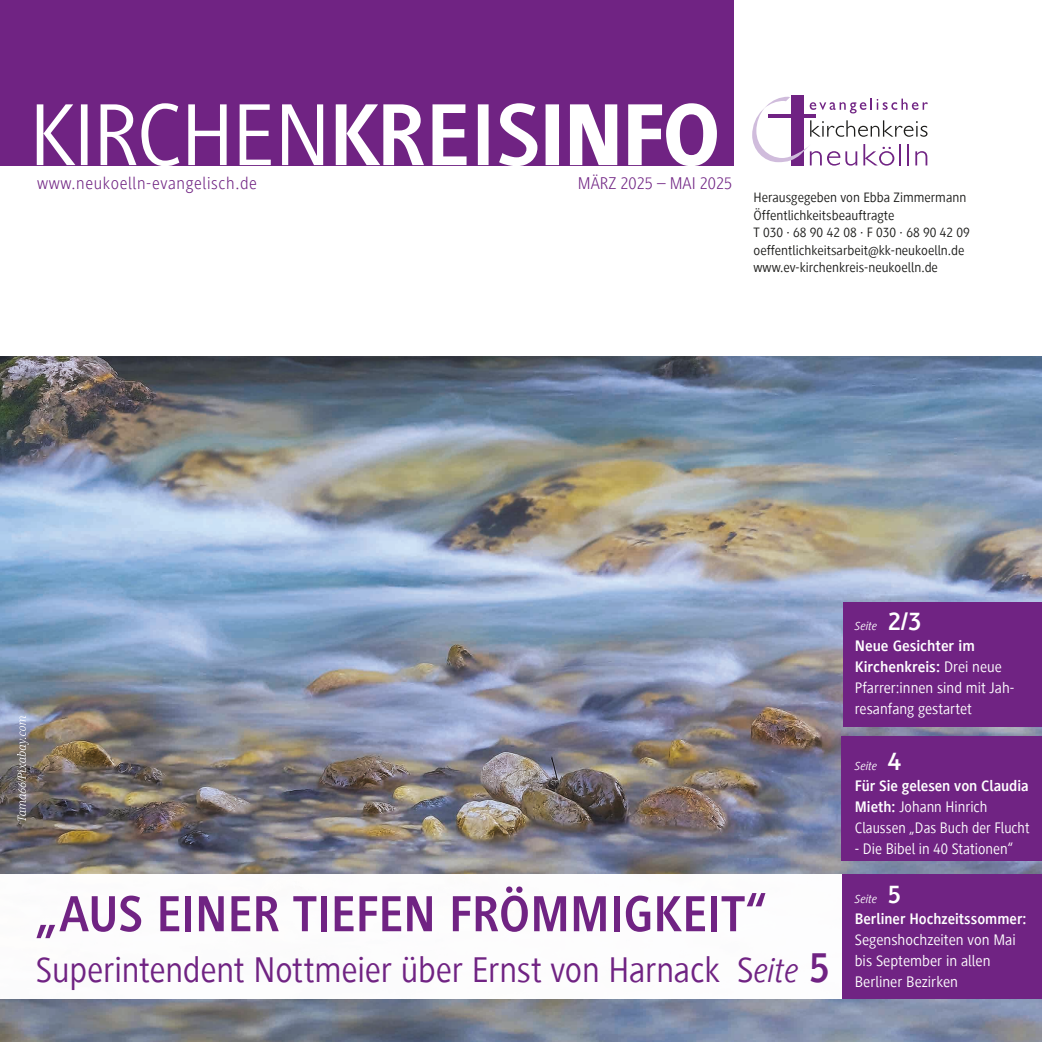
<style>
.page{position:relative;width:1042px;height:1042px;background:#fff}
.page>*{position:absolute;margin:0;border:0;box-sizing:border-box;transform-origin:0 0}
.t1{font:700 52.5px "Generis Sans Com";letter-spacing:-.005em;color:#702383;scale:.96 1}
.t2{font:36.75px "Generis Sans Com";letter-spacing:-.005em;color:#702383}
.t3{font:300 17.5px "Generis Sans Com";letter-spacing:.035em;color:#702383}
.t4{font:300 17.5px "Generis Sans Com";color:#702383}
.t5{font:15.75px/21px "Generis Sans Com";color:#fff}
.t6{font:700 15.75px "Generis Sans Com";color:#fff}
.t7{font:14px/17.5px "Generis Sans Com";color:#1d1d1b}
.t8{font:italic 12.25px "Generis Sans Com";color:#fff}
.s1{font-size:12.25px}
.s2{font-weight:700;font-style:normal;font-size:26.25px}
.s3{font-weight:700}
.s4{font-style:italic;font-size:35px}
.s5{font-weight:700;font-size:43.75px}
</style>
<div class="page">
<img style="left:0;top:356px;width:1042px;height:686px">
<div style="left:0;top:0;width:734px;height:165px;background:#702383"></div>
<svg style="left:37px;top:103px;width:680px;height:63px"></svg>
<div style="left:791px;top:95px;width:12px;height:70px;background:#702383"></div>
<svg style="left:752px;top:97px;width:176px;height:69px"></svg>
<hr style="left:768px;top:114px;width:47px;height:3px;background:#702383">
<div style="left:841px;top:874px;width:201px;height:124px;background:#702383"></div>
<div style="left:841px;top:736px;width:201px;height:124px;background:#702383"></div>
<img style="left:0;top:874px;width:841px;height:124px">
<div style="left:843px;top:602px;width:199px;height:124px;background:#702383"></div>
<svg style="left:17px;top:716px;width:12px;height:105px"></svg>
<p class="t3" style="left:37px;top:174px;width:221px">www.neukoelln-evangelisch.de</p>
<p class="t4" style="left:578px;top:174px;width:156px">MÄRZ 2025 – MAI 2025</p>
<p class="t7" style="left:753px;top:189px;width:218px">Herausgegeben von Ebba Zimmermann Öffentlichkeitsbeauftragte<br>T 030 · 68 90 42 08 · F 030 · 68 90 42 09 oeffentlichkeitsarbeit<span class="s1">@</span>kk-neukoelln.de www.ev-kirchenkreis-neukoelln.de</p>
<p class="t8" style="left:855px;top:619px;width:68px">Seite <span class="s2">2/3</span></p>
<p class="t5" style="left:855px;top:635px;width:161px"><span class="s3">Neue Gesichter im<br>Kirchenkreis:</span> Drei neue<br>Pfarrer:innen sind mit Jah&shy;resanfang gestartet</p>
<p class="t8" style="left:855px;top:759px;width:48px">Seite <span class="s2">4</span></p>
<p class="t5" style="left:855px;top:775px;width:176px"><span class="s3">Für Sie gelesen von Claudia<br>Mieth:</span> Johann Hinrich<br>Claussen „Das Buch der Flucht</p>
<p class="t5" style="left:855px;top:838px;width:160px">- Die Bibel in 40 Stationen“</p>
<h1 class="t1" style="left:36px;top:885px;width:764px">„AUS EINER TIEFEN FRÖMMIGKEIT“</h1>
<h2 class="t2" style="left:36px;top:949px;width:795px">Superintendent Nottmeier über Ernst von Harnack S<span class="s4">eite</span> <span class="s5">5</span></h2>
<p class="t8" style="left:855px;top:892px;width:48px">Seite <span class="s2">5</span></p>
<p class="t6" style="left:855px;top:910px;width:173px">Berliner Hochzeitssommer:</p>
<p class="t5" style="left:855px;top:929px;width:162px">Segenshochzeiten von Mai bis September in allen<br>Berliner Bezirken</p>
</div>
